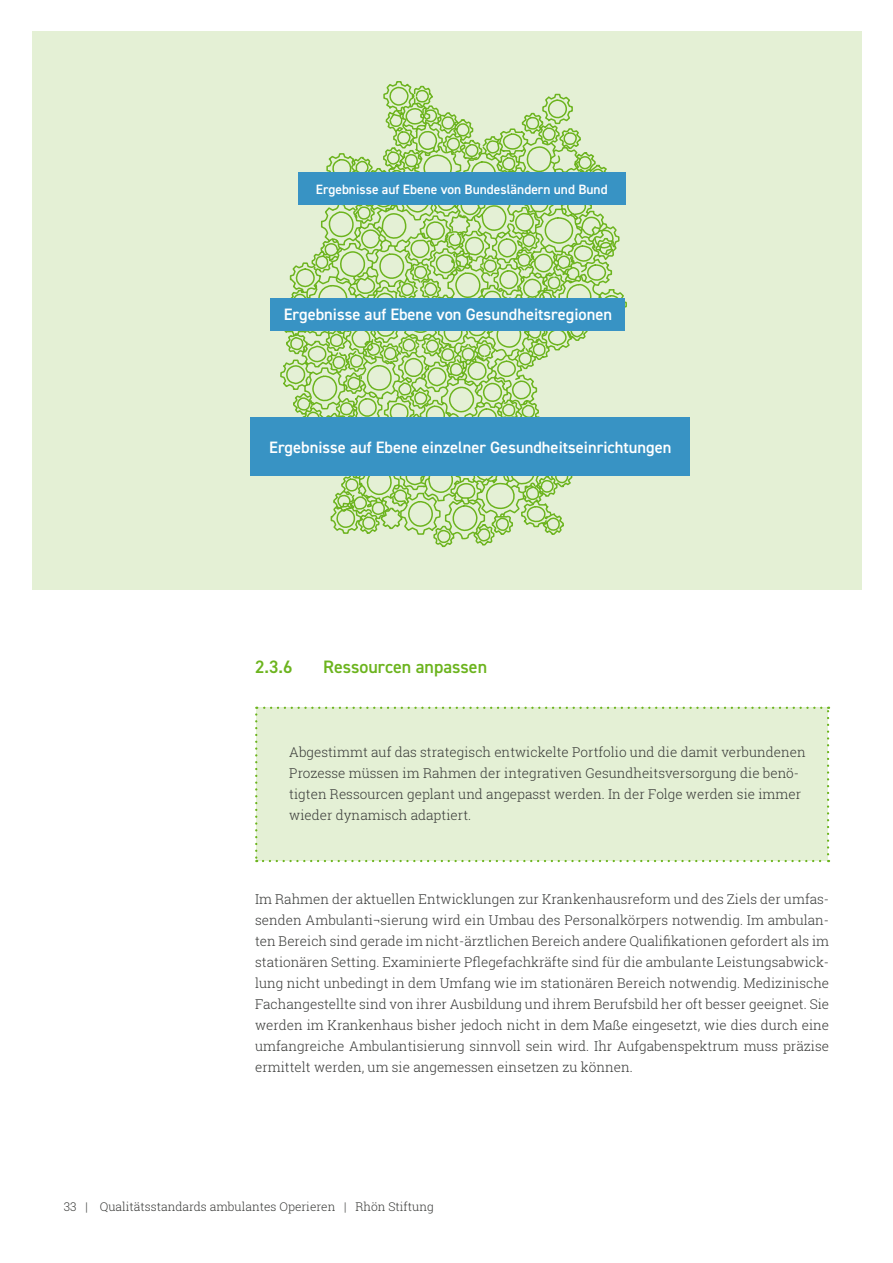
<style>
.page{position:relative;width:893px;height:1263px;background:#fff}
.page>*{position:absolute;margin:0;border:0;box-sizing:border-box;transform-origin:0 0}
.t1{font:600 18px "DIN2014";color:#6cb41e}
.t2{font:600 16.5px "DIN2014";color:#fff}
.Copy{font:300 13.5px/21px "Roboto Slab";color:#383937;text-align:justify}
.t3{font:600 13.5px "DIN2014";color:#fff}
.t4{font:300 12px "Roboto Slab";color:#383937}
</style>
<div class="page">
<div style="left:255px;top:707px;width:574px;height:155px;background:#e4f0d5"></div>
<div style="left:32px;top:31px;width:829px;height:558px;background:#e4f0d5"></div>
<svg style="left:290px;top:166px;width:331px;height:310px"></svg>
<svg style="left:327px;top:86px;width:273px;height:459px"></svg>
<div style="left:298px;top:172px;width:327px;height:33px;background:#3893c4"></div>
<div style="left:270px;top:298px;width:355px;height:32px;background:#3893c4"></div>
<div style="left:250px;top:417px;width:440px;height:58px;background:#3893c4"></div>
<p class="t3" style="left:316px;top:180px;width:293px">Ergebnisse auf Ebene von Bundesländern und Bund</p>
<p class="t2" style="left:284px;top:304px;width:330px">Ergebnisse auf Ebene von Gesundheitsregionen</p>
<p class="t2" style="left:269px;top:436px;width:404px">Ergebnisse auf Ebene einzelner Gesundheitseinrichtungen</p>
<h4 class="t1" style="left:255px;top:655px;width:39px">2.3.6</h4>
<h4 class="t1" style="left:323px;top:655px;width:165px">Ressourcen anpassen</h4>
<p class="Copy" style="left:289px;top:741px;width:518px;text-align:left">Abgestimmt auf das strategisch entwickelte Portfolio und die damit verbundenen Prozesse müssen im Rahmen der integrativen Gesundheitsversorgung die benö&shy;tigten Ressourcen geplant und angepasst werden. In der Folge werden sie immer wieder dynamisch adaptiert.</p>
<p class="Copy" style="left:255px;top:888px;width:576px">Im Rahmen der aktuellen Entwicklungen zur Krankenhausreform und des Ziels der umfas&shy;senden Ambulanti¬sierung wird ein Umbau des Personalkörpers notwendig. Im ambulan&shy;ten Bereich sind gerade im nicht-ärztlichen Bereich andere Qualifikationen gefordert als im stationären Setting. Examinierte Pflegefachkräfte sind für die ambulante Leistungsabwick&shy;lung nicht unbedingt in dem Umfang wie im stationären Bereich notwendig. Medizinische Fachangestellte sind von ihrer Ausbildung und ihrem Berufsbild her oft besser geeignet. Sie werden im Krankenhaus bisher jedoch nicht in dem Maße eingesetzt, wie dies durch eine umfangreiche Ambulantisierung sinnvoll sein wird. Ihr Aufgabenspektrum muss präzise ermittelt werden, um sie angemessen einsetzen zu können.</p>
<p class="t4" style="left:64px;top:1198px;width:14px">33</p>
<p class="t4" style="left:85px;top:1198px;width:350px">| Qualitätsstandards ambulantes Operieren | Rhön Stiftung</p>
</div>
